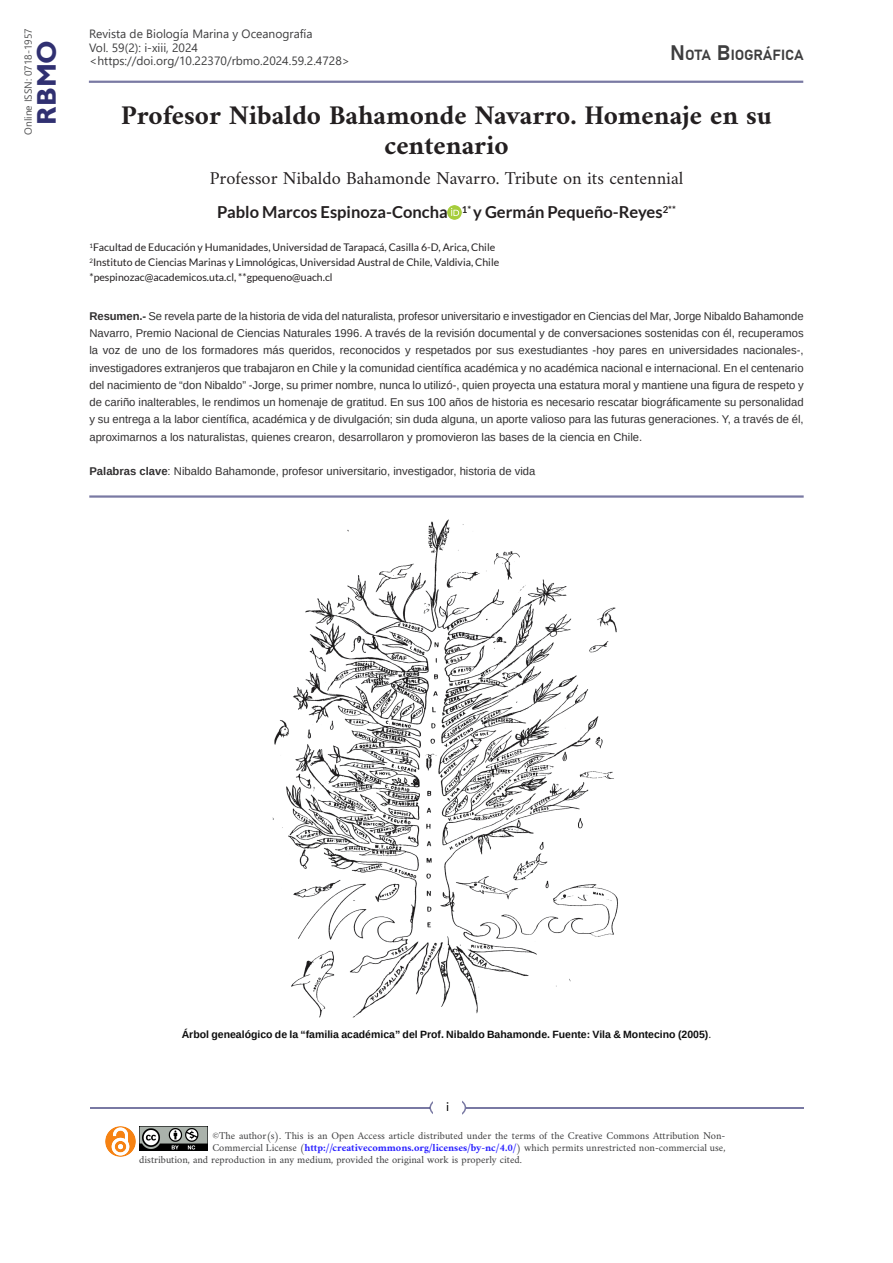
<style>
.page{position:relative;width:893px;height:1263px;background:#fff}
.page>*{position:absolute;margin:0;border:0;box-sizing:border-box;transform-origin:0 0}
.t1{font:700 27.3px/30px "Amiri";color:#231f20;text-align:center}
.t2{font:700 27px "Gill Sans";color:#303071}
.t3{font:18.3px "Amiri";color:#231f20}
.t4{font:700 16.5px "Lato";color:#231f20}
.t5{font:700 14.7px "Grandview";letter-spacing:-.005em;color:#3e3e3f}
.t6{font:12px/13.5px "Segoe UI";color:#3e3e3f}
.t7{font:12px "Lato";color:#000}
.t8{font:11.25px/17.2px "Liberation Sans";color:#312f30;text-align:justify}
.t9{font:10.5px "Amiri";color:#3e3e3f}
.t10{font:10.5px/15px "Lato";color:#231f20}
.t11{font:700 10.5px "Liberation Sans";color:#0d0d0d}
.t12{font:10.2px "Segoe UI";color:#3e3e3f}
.s1{font-size:21px}
.s2{font-weight:700}
.s3{font-weight:400}
.s4{font-weight:700;color:#2920ff}
</style>
<div class="page">
<hr style="left:89px;top:81px;width:714px;height:2px;background:#303071">
<hr style="left:89px;top:495px;width:715px;height:3px;background:#303071">
<img style="left:448px;top:206px;width:14px;height:14px">
<img style="left:272px;top:519px;width:346px;height:499px">
<div style="left:429px;top:1096px;width:37px;height:23px;border:2px solid #303071;border-radius:50%"></div>
<img style="left:139px;top:1127px;width:69px;height:23px">
<img style="left:106px;top:1127px;width:29px;height:29px">
<div style="left:433px;top:1087px;width:29px;height:40px;background:#fff"></div>
<hr style="left:466px;top:1107px;width:337px;height:1px;background:#303071">
<hr style="left:90px;top:1107px;width:339px;height:1px;background:#303071">
<p class="t12" style="left:19px;top:135px;width:108px;rotate:-90deg">Online ISSN: 0718-1957</p>
<h2 class="t2" style="left:31px;top:125px;width:86px;rotate:-90deg">RBMO</h2>
<p class="t6" style="left:89px;top:26px;width:262px">Revista de Biología Marina y Oceanografía<br>Vol. 59(2): i-xiii, 2024 &lt;https://doi.org/10.22370/rbmo.2024.59.2.4728&gt;</p>
<h3 class="t5" style="left:670px;top:45px;width:135px"><span class="s1">N</span>OTA <span class="s1">B</span>IOGRÁFICA</h3>
<h1 class="t1" style="left:121px;top:100px;width:652px">Profesor Nibaldo Bahamonde Navarro. Homenaje en su centenario</h1>
<h3 class="t3" style="left:210px;top:167px;width:475px">Professor Nibaldo Bahamonde Navarro. Tribute on its centennial</h3>
<h3 class="t4" style="left:217px;top:203px;width:460px">Pablo Marcos Espinoza-Concha <sup>1*</sup> y Germán Pequeño-Reyes<sup>2**</sup></h3>
<p class="t10" style="left:89px;top:240px;width:411px"><sup>1</sup>Facultad de Educación y Humanidades, Universidad de Tarapacá, Casilla 6-D, Arica, Chile<br><sup>2</sup>Instituto de Ciencias Marinas y Limnológicas, Universidad Austral de Chile, Valdivia, Chile *pespinozac@academicos.uta.cl, **gpequeno@uach.cl</p>
<p class="t8" style="left:89px;top:307px;width:716px"><span class="s2">Resumen.-</span> Se revela parte de la historia de vida del naturalista, profesor universitario e investigador en Ciencias del Mar, Jorge Nibaldo Bahamonde Navarro, Premio Nacional de Ciencias Naturales 1996. A través de la revisión documental y de conversaciones sostenidas con él, recuperamos la voz de uno de los formadores más queridos, reconocidos y respetados por sus exestudiantes -hoy pares en universidades nacionales-, investigadores extranjeros que trabajaron en Chile y la comunidad científica académica y no académica nacional e internacional. En el centenario del nacimiento de “don Nibaldo” -Jorge, su primer nombre, nunca lo utilizó-, quien proyecta una estatura moral y mantiene una figura de respeto y de cariño inalterables, le rendimos un homenaje de gratitud. En sus 100 años de historia es necesario rescatar biográficamente su personalidad y su entrega a la labor científica, académica y de divulgación; sin duda alguna, un aporte valioso para las futuras generaciones. Y, a través de él, aproximarnos a los naturalistas, quienes crearon, desarrollaron y promovieron las bases de la ciencia en Chile.</p>
<p class="t8" style="left:89px;top:462px;width:447px"><span class="s2">Palabras clave</span>: Nibaldo Bahamonde, profesor universitario, investigador, historia de vida</p>
<p class="t11" style="left:182px;top:1027px;width:531px">Árbol genealógico de la “familia académica” del Prof. Nibaldo Bahamonde. Fuente: Vila &amp; Montecino (2005)<span class="s3">.</span></p>
<p class="t7" style="left:446px;top:1100px;width:5px">i</p>
<p class="t9" style="left:212px;top:1129px;width:515px">©The author(s). This is an Open Access article distributed under the terms of the Creative Commons Attribution Non-</p>
<p class="t9" style="left:212px;top:1141px;width:514px">Commercial License (<span class="s4">http://creativecommons.org/licenses/by-nc/4.0/</span>) which permits unrestricted non-commercial use,</p>
<p class="t9" style="left:139px;top:1153px;width:384px">distribution, and reproduction in any medium, provided the original work is properly cited.</p>
</div>
